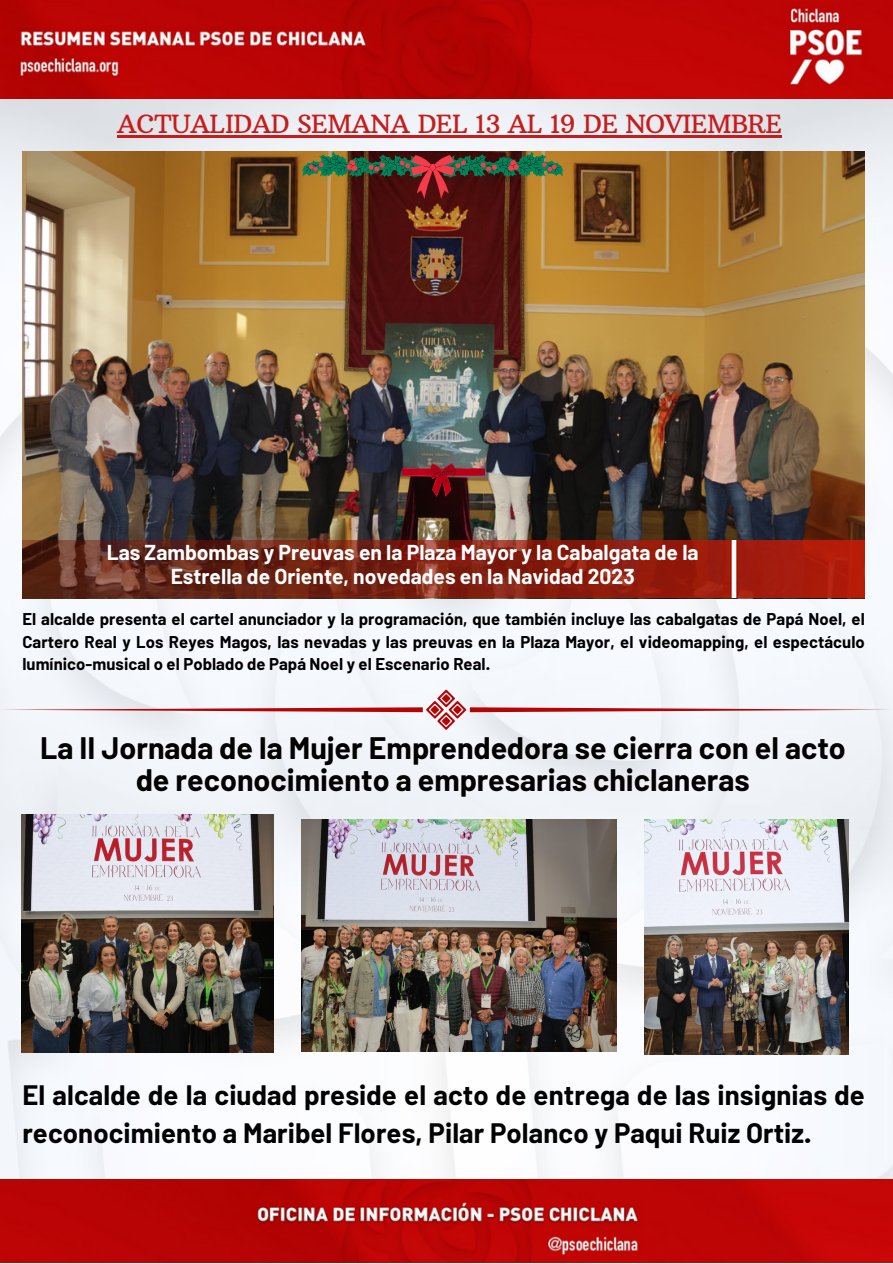
<style>
.page{position:relative;width:893px;height:1264px;background:#fff}
.page>*{position:absolute;margin:0;border:0;box-sizing:border-box;transform-origin:0 0}
.t1{font:700 30.3px/32.5px "Barlow";color:#000;text-align:center}
.t2{font:700 27.45px/38.2px "Barlow";letter-spacing:.005em;color:#000}
.t3{font:25.5px "Arbutus Slab";letter-spacing:-.02em;color:#c81c1c}
.t4{font:700 21px/23.5px "Barlow";color:#fff;text-align:center}
.t5{font:700 16.65px/22.5px "Barlow";letter-spacing:.005em;color:#000;text-align:justify}
</style>
<div class="page">
<img style="left:0;top:99px;width:892px;height:1080px">
<img style="left:0;top:1179px;width:892px;height:83px">
<img style="left:0;top:0;width:892px;height:99px">
<img style="left:22px;top:152px;width:842px;height:446px">
<img style="left:22px;top:540px;width:842px;height:57px">
<svg style="left:302px;top:152px;width:261px;height:47px;background:#62472b"></svg>
<img style="left:402px;top:464px;width:83px;height:32px">
<svg style="left:0;top:689px;width:892px;height:41px"></svg>
<img style="left:22px;top:814px;width:251px;height:238px">
<img style="left:644px;top:819px;width:204px;height:235px">
<img style="left:302px;top:819px;width:314px;height:232px">
<hr style="left:117px;top:135px;width:664px;height:2px;background:#c81c1c">
<p class="t3" style="left:117px;top:108px;width:666px">ACTUALIDAD SEMANA DEL 13 AL 19 DE NOVIEMBRE</p>
<p class="t4" style="left:107px;top:540px;width:593px">Las Zambombas y Preuvas en la Plaza Mayor y la Cabalgata de la<br>Estrella de Oriente, novedades en la Navidad 2023</p>
<p class="t5" style="left:22px;top:607px;width:844px">El alcalde presenta el cartel anunciador y la programación, que también incluye las cabalgatas de Papá Noel, el Cartero Real y Los Reyes Magos, las nevadas y las preuvas en la Plaza Mayor, el videomapping, el espectáculo lumínico-musical o el Poblado de Papá Noel y el Escenario Real.</p>
<p class="t1" style="left:40px;top:730px;width:807px">La II Jornada de la Mujer Emprendedora se cierra con el acto de reconocimiento a empresarias chiclaneras</p>
<p class="t2" style="left:22px;top:1074px;width:844px">El alcalde de la ciudad preside el acto de entrega de las insignias de reconocimiento a Maribel Flores, Pilar Polanco y Paqui Ruiz Ortiz.</p>
</div>
